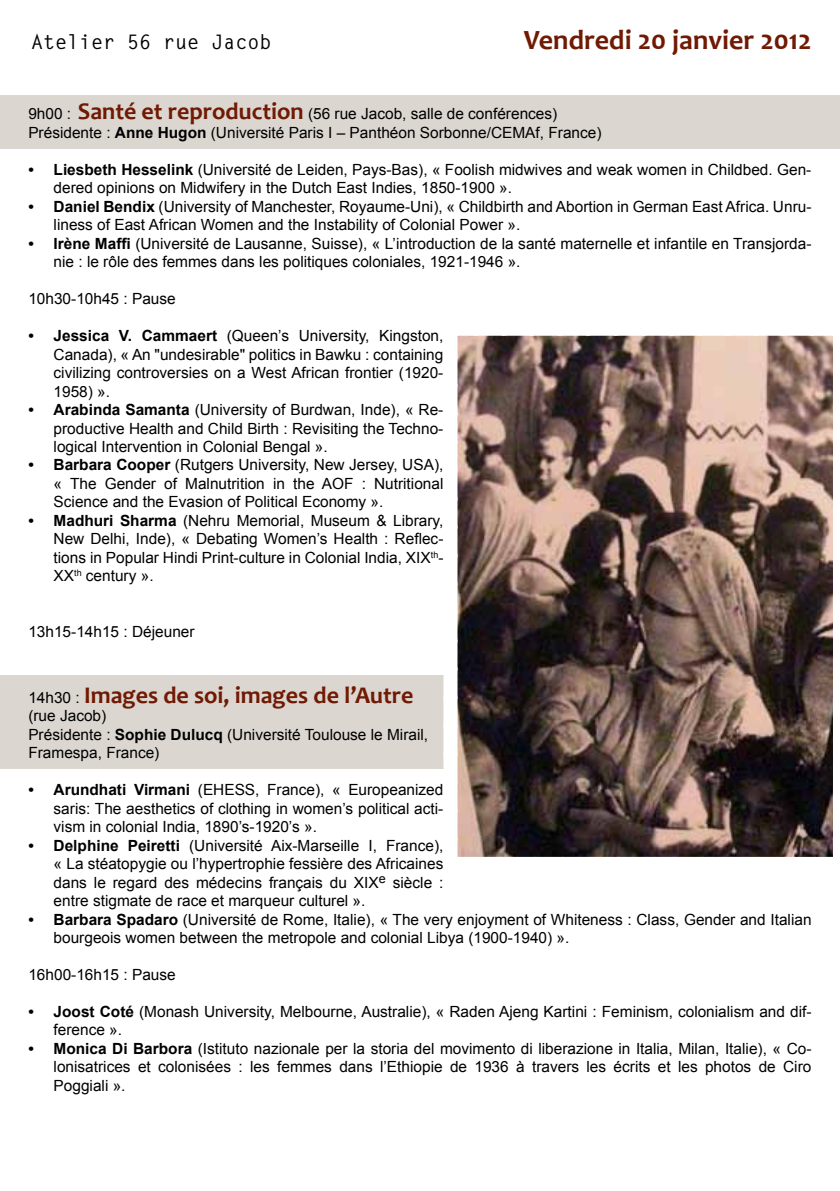
<style>
.page{position:relative;width:840px;height:1191px;background:#fff}
.page>*{position:absolute;margin:0;border:0;box-sizing:border-box;transform-origin:0 0}
.t1{font:700 28px "Candara";color:#701903}
.t2{font:700 24px "Candara";color:#701903}
.t3{font:700 20px "Letter Gothic Std";color:#000}
.t4{font:15.4px/18.4px "Arial";color:#000}
.s1{font-family:"Candara";font-weight:700;font-size:24px;color:#701903}
.s2{font-weight:700}
.s3{font-family:"Arial";font-weight:400;font-size:15.4px;color:#000}
</style>
<div class="page">
<div style="left:0;top:675px;width:839px;height:94px;background:#dbd6d0"></div>
<div style="left:0;top:95px;width:839px;height:54px;background:#dbd6d0"></div>
<svg style="left:457px;top:335px;width:376px;height:522px"></svg>
<svg style="left:443px;top:675px;width:14px;height:94px"></svg>
<svg style="left:832px;top:343px;width:7px;height:492px"></svg>
<svg style="left:464px;top:335px;width:347px;height:1px"></svg>
<svg style="left:839px;top:95px;width:1px;height:53px"></svg>
<p class="t3" style="left:31px;top:29px;width:242px">Atelier 56 rue Jacob</p>
<h1 class="t1" style="left:523px;top:22px;width:289px">Vendredi 20 janvier 2012</h1>
<p class="t4" style="left:28px;top:105px;width:574px">9h00 : <span class="s1">Santé et reproduction</span> (56 rue Jacob, salle de conférences)<br>Présidente : <span class="s2">Anne Hugon</span> (Université Paris I – Panthéon Sorbonne/CEMAf, France)</p>
<p class="t4" style="left:54px;top:160px;width:759px;text-indent:-25px"><span class="s2">• Liesbeth Hesselink</span> (Université de Leiden, Pays-Bas), « Foolish midwives and weak women in Childbed. Gen&shy;dered opinions on Midwifery in the Dutch East Indies, 1850-1900 ».</p>
<p class="t4" style="left:54px;top:197px;width:759px;text-indent:-25px"><span class="s2">• Daniel Bendix</span> (University of Manchester, Royaume-Uni), « Childbirth and Abortion in German East Africa. Unru&shy;liness of East African Women and the Instability of Colonial Power ».</p>
<p class="t4" style="left:54px;top:234px;width:759px;text-indent:-25px"><span class="s2">• Irène Maffi</span> (Université de Lausanne, Suisse), « L’introduction de la santé maternelle et infantile en Transjorda&shy;nie : le rôle des femmes dans les politiques coloniales, 1921-1946 ».</p>
<p class="t4" style="left:28px;top:290px;width:149px">10h30-10h45 : Pause</p>
<p class="t4" style="left:54px;top:327px;width:391px;text-align:justify;text-indent:-25px"><span class="s2">• Jessica V. Cammaert</span> (Queen’s University, Kingston, Canada), « An "undesirable" politics in Bawku : containing civilizing controversies on a West African frontier (1920- 1958) ».</p>
<p class="t4" style="left:54px;top:400px;width:391px;text-align:justify;text-indent:-25px"><span class="s2">• Arabinda Samanta</span> (University of Burdwan, Inde), « Re&shy;productive Health and Child Birth : Revisiting the Techno&shy;logical Intervention in Colonial Bengal ».</p>
<p class="t4" style="left:54px;top:456px;width:391px;text-align:justify;text-indent:-25px"><span class="s2">• Barbara Cooper</span> (Rutgers University, New Jersey, USA), « The Gender of Malnutrition in the AOF : Nutritional Science and the Evasion of Political Economy ».</p>
<p class="t4" style="left:54px;top:511px;width:391px;text-align:justify;text-indent:-25px"><span class="s2">• Madhuri Sharma</span> (Nehru Memorial, Museum &amp; Library, New Delhi, Inde), « Debating Women’s Health : Reflec&shy;tions in Popular Hindi Print-culture in Colonial India, XIX<sup>th</sup>-XX<sup>th</sup> century ».</p>
<p class="t4" style="left:28px;top:622px;width:168px">13h15-14h15 : Déjeuner</p>
<h2 class="t2" style="left:28px;top:680px;width:386px"><span class="s3">14h30 :</span> Images de soi, images de l’Autre</h2>
<p class="t4" style="left:28px;top:706px;width:401px">(rue Jacob)<br>Présidente : <span class="s2">Sophie Dulucq</span> (Université Toulouse le Mirail,<br>Framespa, France)</p>
<p class="t4" style="left:54px;top:780px;width:391px;text-align:justify;text-indent:-25px"><span class="s2">• Arundhati Virmani</span> (EHESS, France), « Europeanized saris: The aesthetics of clothing in women’s political acti&shy;vism in colonial India, 1890’s-1920’s ».</p>
<p class="t4" style="left:54px;top:836px;width:391px;text-align:justify;text-indent:-25px"><span class="s2">• Delphine Peiretti</span> (Université Aix-Marseille I, France), « La stéatopygie ou l’hypertrophie fessière des Africaines dans le regard des médecins français du XIX<sup>e</sup> siècle : entre stigmate de race et marqueur culturel ».</p>
<p class="t4" style="left:54px;top:910px;width:759px;text-indent:-25px"><span class="s2">• Barbara Spadaro</span> (Université de Rome, Italie), « The very enjoyment of Whiteness : Class, Gender and Italian bourgeois women between the metropole and colonial Libya (1900-1940) ».</p>
<p class="t4" style="left:28px;top:965px;width:149px">16h00-16h15 : Pause</p>
<p class="t4" style="left:54px;top:1002px;width:759px;text-indent:-25px"><span class="s2">• Joost Coté</span> (Monash University, Melbourne, Australie), « Raden Ajeng Kartini : Feminism, colonialism and dif&shy;ference ».</p>
<p class="t4" style="left:54px;top:1039px;width:759px;text-align:justify;text-indent:-25px"><span class="s2">• Monica Di Barbora</span> (Istituto nazionale per la storia del movimento di liberazione in Italia, Milan, Italie), « Co&shy;lonisatrices et colonisées : les femmes dans l’Ethiopie de 1936 à travers les écrits et les photos de Ciro Poggiali ».</p>
</div>
